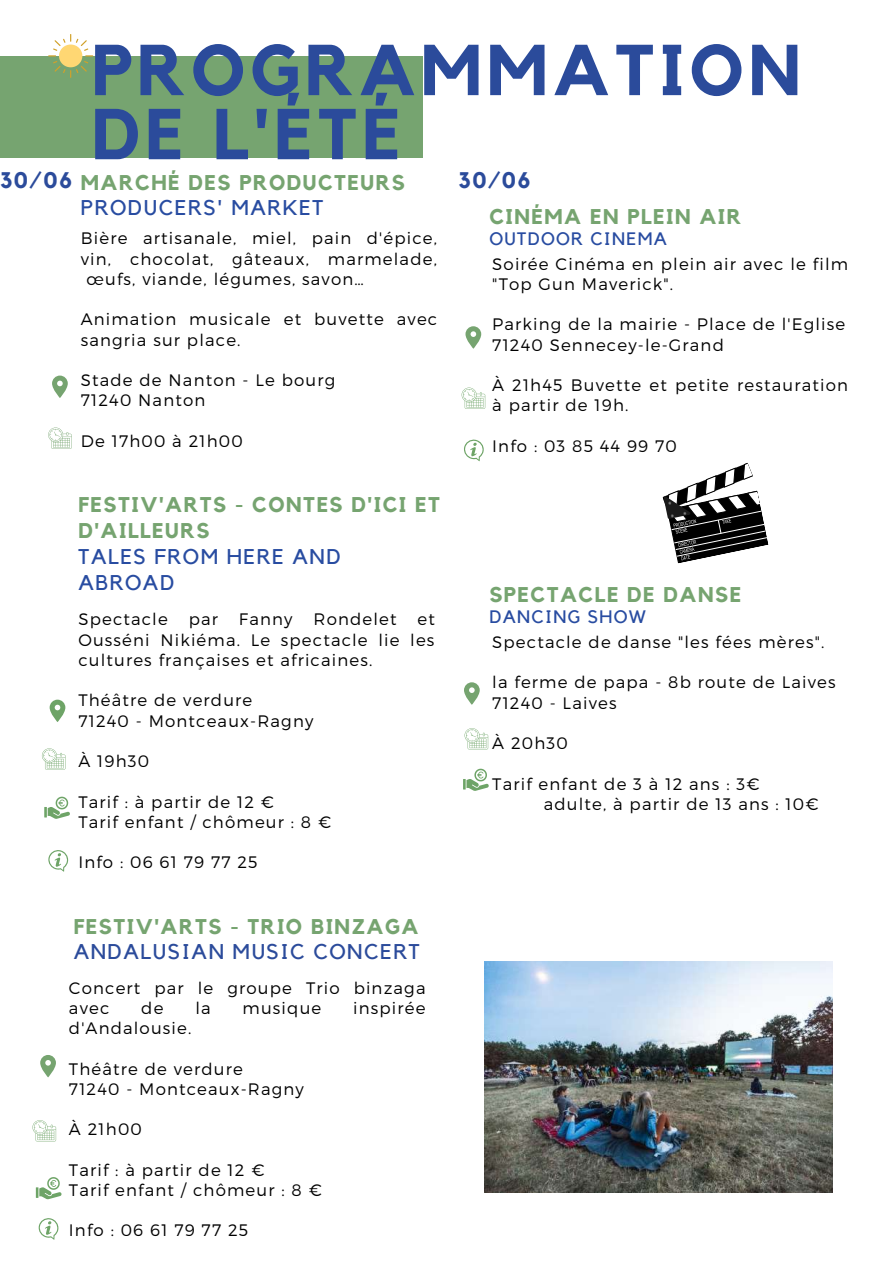
<style>
.page{position:relative;width:893px;height:1264px;background:#fff}
.page>*{position:absolute;margin:0;border:0;box-sizing:border-box;transform-origin:0 0}
.t1{font:700 71.1px/64.1px "Kollektif";letter-spacing:.07em;color:#2b4b9b}
.t2{font:700 22.5px "Kollektif";color:#2b4b9b}
.t3{font:700 21.3px/25.8px "Kollektif";letter-spacing:.07em;color:#76a470;text-align:center}
.t4{font:21.3px/25.8px "Kollektif";letter-spacing:.07em;color:#284ca1}
.t5{font:21.3px "Kollektif";letter-spacing:.07em;color:#2b4b9b}
.t6{font:18px "Kollektif";letter-spacing:.07em;color:#284ca1}
.t7{font:300 16.65px/20.2px "Montserrat";letter-spacing:.07em;color:#000}
.s1{font-size:22.5px;color:#2b4b9b}
.s2{font-weight:400;color:#284ca1}
</style>
<div class="page">
<div style="left:0;top:56px;width:422px;height:101px;background:#76a470"></div>
<svg style="left:48px;top:34px;width:45px;height:44px"></svg>
<img style="left:485px;top:961px;width:347px;height:231px">
<svg style="left:48px;top:427px;width:24px;height:22px"></svg>
<svg style="left:52px;top:375px;width:16px;height:23px"></svg>
<svg style="left:44px;top:796px;width:26px;height:23px"></svg>
<svg style="left:50px;top:699px;width:15px;height:23px"></svg>
<svg style="left:42px;top:748px;width:24px;height:21px"></svg>
<svg style="left:48px;top:850px;width:21px;height:21px"></svg>
<svg style="left:38px;top:1218px;width:21px;height:21px"></svg>
<svg style="left:36px;top:1177px;width:25px;height:22px"></svg>
<svg style="left:32px;top:1120px;width:24px;height:21px"></svg>
<svg style="left:40px;top:1055px;width:16px;height:22px"></svg>
<svg style="left:461px;top:387px;width:24px;height:22px"></svg>
<svg style="left:465px;top:326px;width:16px;height:23px"></svg>
<svg style="left:464px;top:439px;width:20px;height:22px"></svg>
<svg style="left:464px;top:728px;width:24px;height:21px"></svg>
<svg style="left:464px;top:682px;width:15px;height:22px"></svg>
<svg style="left:463px;top:768px;width:25px;height:23px"></svg>
<svg style="left:662px;top:462px;width:106px;height:101px"></svg>
<h1 class="t1" style="left:92px;top:41px;width:710px">PROGRAMMATION<br>DE L'ÉTÉ</h1>
<p class="t3" style="left:0;top:170px;width:406px"><span class="s1">30/06</span> MARCHÉ DES PRODUCTEURS<br><span class="s2">PRODUCERS' MARKET</span></p>
<p class="t7" style="left:81px;top:227px;width:357px">Bière artisanale, miel, pain d'épice,</p>
<p class="t7" style="left:81px;top:248px;width:357px">vin, chocolat, gâteaux, marmelade,</p>
<p class="t7" style="left:86px;top:268px;width:279px">œufs, viande, légumes, savon…</p>
<p class="t7" style="left:81px;top:308px;width:358px">Animation musicale et buvette avec sangria sur place.</p>
<p class="t7" style="left:81px;top:369px;width:256px">Stade de Nanton - Le bourg<br>71240 Nanton</p>
<p class="t7" style="left:81px;top:430px;width:163px">De 17h00 à 21h00</p>
<h2 class="t2" style="left:458px;top:169px;width:74px">30/06</h2>
<p class="t3" style="left:489px;top:204px;width:253px">CINÉMA EN PLEIN AIR</p>
<p class="t6" style="left:489px;top:230px;width:179px">OUTDOOR CINEMA</p>
<p class="t7" style="left:492px;top:253px;width:357px">Soirée Cinéma en plein air avec le film "Top Gun Maverick".</p>
<p class="t7" style="left:492px;top:313px;width:354px">Parking de la mairie - Place de l'Eglise<br>71240 Sennecey-le-Grand</p>
<p class="t7" style="left:492px;top:374px;width:357px">À 21h45 Buvette et petite restauration à partir de 19h.</p>
<p class="t7" style="left:492px;top:435px;width:186px">Info : 03 85 44 99 70</p>
<p class="t3" style="left:78px;top:492px;width:363px;text-align:left">FESTIV'ARTS - CONTES D'ICI ET<br>D'AILLEURS</p>
<p class="t4" style="left:78px;top:544px;width:264px">TALES FROM HERE AND<br>ABROAD</p>
<p class="t7" style="left:78px;top:608px;width:91px">Spectacle</p>
<p class="t7" style="left:189px;top:608px;width:31px">par</p>
<p class="t7" style="left:239px;top:608px;width:55px">Fanny</p>
<p class="t7" style="left:313px;top:608px;width:85px">Rondelet</p>
<p class="t7" style="left:78px;top:608px;width:358px;text-align:justify;text-indent:339px">et Ousséni Nikiéma. Le spectacle lie les cultures françaises et africaines.</p>
<p class="t7" style="left:78px;top:689px;width:236px">Théâtre de verdure<br>71240 - Montceaux-Ragny</p>
<p class="t7" style="left:78px;top:750px;width:72px">À 19h30</p>
<p class="t7" style="left:78px;top:790px;width:254px">Tarif : à partir de 12 €<br>Tarif enfant / chômeur : 8 €</p>
<p class="t7" style="left:78px;top:851px;width:181px">Info : 06 61 79 77 25</p>
<p class="t3" style="left:74px;top:914px;width:346px">FESTIV'ARTS - TRIO BINZAGA</p>
<p class="t5" style="left:74px;top:942px;width:348px">ANDALUSIAN MUSIC CONCERT</p>
<p class="t7" style="left:69px;top:976px;width:358px">Concert par le groupe Trio binzaga avec</p>
<p class="t7" style="left:141px;top:996px;width:24px">de</p>
<p class="t7" style="left:195px;top:996px;width:17px">la</p>
<p class="t7" style="left:242px;top:996px;width:80px">musique</p>
<p class="t7" style="left:353px;top:996px;width:74px">inspirée</p>
<p class="t7" style="left:69px;top:1017px;width:124px">d'Andalousie.</p>
<p class="t7" style="left:69px;top:1057px;width:236px">Théâtre de verdure<br>71240 - Montceaux-Ragny</p>
<p class="t7" style="left:69px;top:1118px;width:74px">À 21h00</p>
<p class="t7" style="left:69px;top:1158px;width:254px">Tarif : à partir de 12 €<br>Tarif enfant / chômeur : 8 €</p>
<p class="t7" style="left:69px;top:1219px;width:181px">Info : 06 61 79 77 25</p>
<p class="t3" style="left:489px;top:582px;width:253px">SPECTACLE DE DANSE</p>
<p class="t6" style="left:489px;top:608px;width:158px">DANCING SHOW</p>
<p class="t7" style="left:492px;top:631px;width:333px">Spectacle de danse "les fées mères".</p>
<p class="t7" style="left:492px;top:671px;width:345px">la ferme de papa - 8b route de Laives<br>71240 - Laives</p>
<p class="t7" style="left:492px;top:732px;width:77px">À 20h30</p>
<p class="t7" style="left:543px;top:772px;width:276px;text-indent:-51px">Tarif enfant de 3 à 12 ans : 3€ adulte, à partir de 13 ans : 10€</p>
</div>
